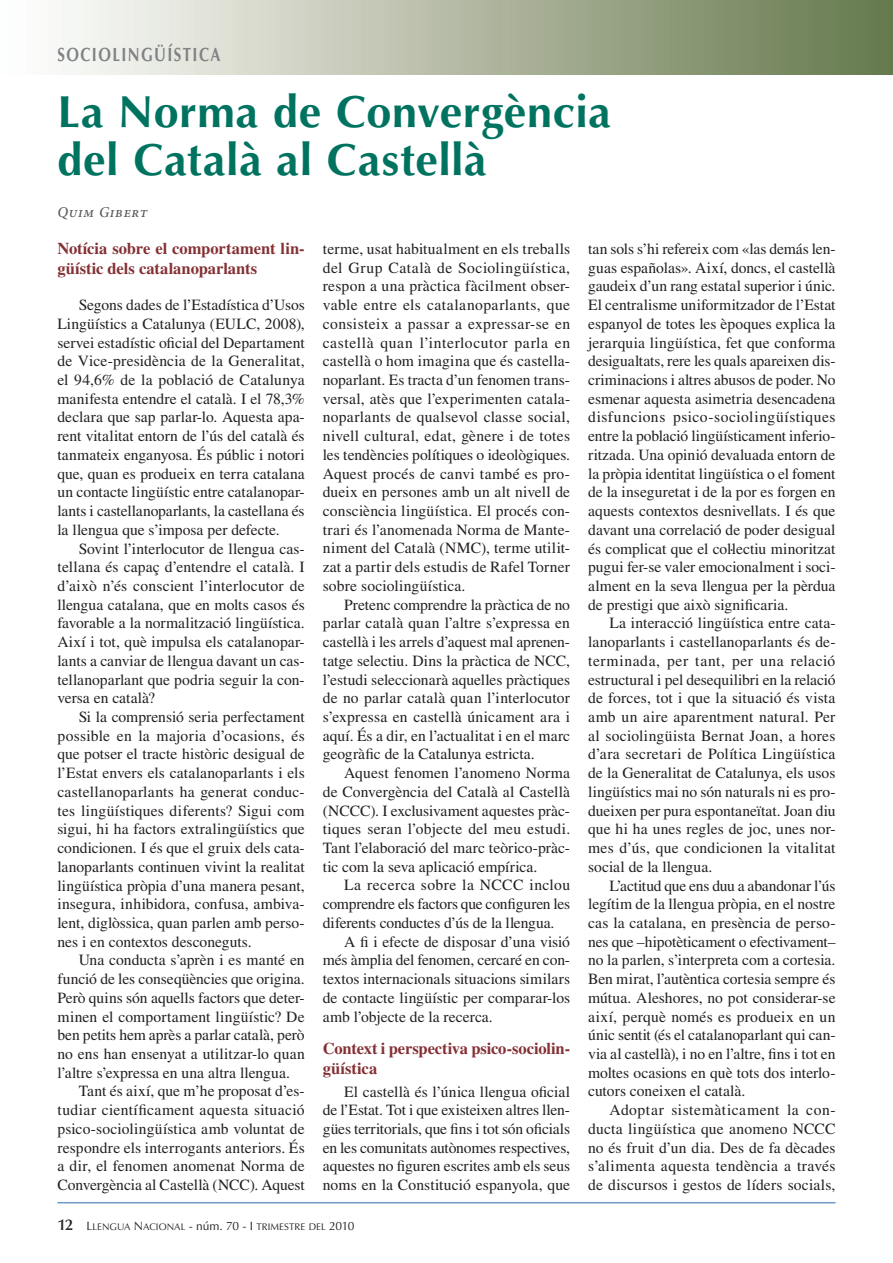
<style>
.page{position:relative;width:893px;height:1263px;background:#fff}
.page>*{position:absolute;margin:0;border:0;box-sizing:border-box;transform-origin:0 0}
.t1{font:700 45px/48px "Optima LT Std";letter-spacing:.01em;color:#007360}
.t2{font:19.2px "Optima LT Std Bold SC800";letter-spacing:.095em;color:#808285;scale:.79 1}
.t3{font:700 16.5px/19.8px "Times LT Std";letter-spacing:-.005em;color:#843034}
.t4{font:15.6px/18.8px "Times LT Std";color:#231f20;text-align:justify}
.t5{font:15.6px "Times LT Std";letter-spacing:.02em;color:#231f20}
.t6{font:italic 500 15px "Minion Pro";letter-spacing:.05em;color:#57585a}
.t7{font:9.6px "Optima LT Std SC800";letter-spacing:.005em;color:#231f20}
.s1{font-family:"Optima LT Std";font-weight:600;font-size:15.6px}
.s2{font-size:12px}
.s3{font-family:"Optima LT Std";font-size:12px}
</style>
<div class="page">
<div style="left:0;top:0;width:893px;height:74px;background:linear-gradient(to right,#fff,#66784c)"></div>
<hr style="left:57px;top:1202px;width:779px;height:1px;background:#6e99c4">
<hr style="left:892px;top:0;width:1px;height:74px;background:#647a4d">
<p class="t2" style="left:57px;top:43px;width:208px">SOCIOLINGÜÍSTICA</p>
<h1 class="t1" style="left:57px;top:88px;width:555px">La Norma de Convergència del Català al Castellà</h1>
<p class="t6" style="left:57px;top:201px;width:92px">Quim Gibert</p>
<p class="t3" style="left:57px;top:238px;width:249px">Notícia sobre el comportament lin&shy;güístic dels catalanoparlants</p>
<p class="t4" style="left:57px;top:295px;width:249px;text-indent:21px">Segons dades de l’Estadística d’Usos Lingüístics a Catalunya (EULC, 2008), servei estadístic oficial del Departament de Vice-presidència de la Generalitat, el 94,6% de la població de Catalunya manifesta entendre el català. I el 78,3% declara que sap parlar-lo. Aquesta apa&shy;rent vitalitat entorn de l’ús del català és tanmateix enganyosa. És públic i notori que, quan es produeix en terra catalana un contacte lingüístic entre catalanopar&shy;lants i castellanoparlants, la castellana és la llengua que s’imposa per defecte.</p>
<p class="t4" style="left:57px;top:539px;width:249px;text-indent:21px">Sovint l’interlocutor de llengua cas&shy;tellana és capaç d’entendre el català. I d’això n’és conscient l’interlocutor de llengua catalana, que en molts casos és favorable a la normalització lingüística.<br>Així i tot, què impulsa els catalanopar&shy;lants a canviar de llengua davant un cas&shy;tellanoparlant que podria seguir la con&shy;versa en català?</p>
<p class="t4" style="left:57px;top:707px;width:249px;text-indent:21px">Si la comprensió seria perfectament possible en la majoria d’ocasions, és que potser el tracte històric desigual de l’Estat envers els catalanoparlants i els castellanoparlants ha generat conduc&shy;tes lingüístiques diferents? Sigui com sigui, hi ha factors extralingüístics que condicionen. I és que el gruix dels cata&shy;lanoparlants continuen vivint la realitat lingüística pròpia d’una manera pesant, insegura, inhibidora, confusa, ambiva&shy;lent, diglòssica, quan parlen amb perso&shy;nes i en contextos desconeguts.</p>
<p class="t4" style="left:79px;top:951px;width:228px">Una conducta s’aprèn i es manté en</p>
<p class="t4" style="left:57px;top:969px;width:249px">funció de les conseqüències que origina.</p>
<p class="t4" style="left:57px;top:988px;width:249px">Però quins són aquells factors que deter-</p>
<p class="t4" style="left:57px;top:1007px;width:249px">minen el comportament lingüístic? De</p>
<p class="t4" style="left:57px;top:1026px;width:249px">ben petits hem après a parlar català, però</p>
<p class="t4" style="left:57px;top:1044px;width:249px">no ens han ensenyat a utilitzar-lo quan</p>
<p class="t4" style="left:57px;top:1063px;width:234px">l’altre s’expressa en una altra llengua.</p>
<p class="t4" style="left:79px;top:1082px;width:228px">Tant és així, que m’he proposat d’es-</p>
<p class="t5" style="left:57px;top:1101px;width:249px">tudiar científicament aquesta situació</p>
<p class="t4" style="left:57px;top:1119px;width:249px">psico-sociolingüística amb voluntat de</p>
<p class="t4" style="left:57px;top:1138px;width:249px">respondre els interrogants anteriors. És</p>
<p class="t4" style="left:57px;top:1157px;width:249px">a dir, el fenomen anomenat Norma de</p>
<p class="t4" style="left:57px;top:1175px;width:249px">Convergència al Castellà (NCC). Aquest</p>
<p class="t4" style="left:323px;top:239px;width:249px">terme, usat habitualment en els treballs del Grup Català de Sociolingüística, respon a una pràctica fàcilment obser&shy;vable entre els catalanoparlants, que consisteix a passar a expressar-se en castellà quan l’interlocutor parla en castellà o hom imagina que és castella&shy;noparlant. Es tracta d’un fenomen trans&shy;versal, atès que l’experimenten catala&shy;noparlants de qualsevol classe social, nivell cultural, edat, gènere i de totes les tendències polítiques o ideològiques.<br>Aquest procés de canvi també es pro&shy;dueix en persones amb un alt nivell de consciència lingüística. El procés con&shy;trari és l’anomenada Norma de Mante&shy;niment del Català (NMC), terme utilit&shy;zat a partir dels estudis de Rafel Torner sobre sociolingüística.</p>
<p class="t4" style="left:323px;top:595px;width:249px;text-indent:21px">Pretenc comprendre la pràctica de no parlar català quan l’altre s’expressa en castellà i les arrels d’aquest mal aprenen&shy;tatge selectiu. Dins la pràctica de NCC, l’estudi seleccionarà aquelles pràctiques de no parlar català quan l’interlocutor s’expressa en castellà únicament ara i aquí. És a dir, en l’actualitat i en el marc geogràfic de la Catalunya estricta.</p>
<p class="t4" style="left:323px;top:763px;width:249px;text-indent:21px">Aquest fenomen l’anomeno Norma de Convergència del Català al Castellà (NCCC). I exclusivament aquestes pràc&shy;tiques seran l’objecte del meu estudi.<br>Tant l’elaboració del marc teòrico-pràc&shy;tic com la seva aplicació empírica.</p>
<p class="t4" style="left:323px;top:876px;width:249px;text-indent:21px">La recerca sobre la NCCC inclou comprendre els factors que configuren les diferents conductes d’ús de la llengua.</p>
<p class="t4" style="left:323px;top:932px;width:249px;text-indent:21px">A fi i efecte de disposar d’una visió més àmplia del fenomen, cercaré en con&shy;textos internacionals situacions similars de contacte lingüístic per comparar-los amb l’objecte de la recerca.</p>
<p class="t3" style="left:323px;top:1038px;width:249px">Context i perspectiva psico-sociolin&shy;güística</p>
<p class="t4" style="left:323px;top:1082px;width:249px;text-indent:21px">El castellà és l’única llengua oficial de l’Estat. Tot i que existeixen altres llen&shy;gües territorials, que fins i tot són oficials en les comunitats autònomes respectives, aquestes no figuren escrites amb els seus noms en la Constitució espanyola, que</p>
<p class="t4" style="left:588px;top:239px;width:249px">tan sols s’hi refereix com «las demás len&shy;guas españolas». Així, doncs, el castellà gaudeix d’un rang estatal superior i únic.<br>El centralisme uniformitzador de l’Estat espanyol de totes les èpoques explica la jerarquia lingüística, fet que conforma desigualtats, rere les quals apareixen dis&shy;criminacions i altres abusos de poder. No esmenar aquesta asimetria desencadena disfuncions psico-sociolingüístiques entre la població lingüísticament inferio&shy;ritzada. Una opinió devaluada entorn de la pròpia identitat lingüística o el foment de la inseguretat i de la por es forgen en aquests contextos desnivellats. I és que davant una correlació de poder desigual és complicat que el col·lectiu minoritzat pugui fer-se valer emocionalment i soci&shy;alment en la seva llengua per la pèrdua de prestigi que això significaria.</p>
<p class="t4" style="left:588px;top:614px;width:249px;text-indent:21px">La interacció lingüística entre cata&shy;lanoparlants i castellanoparlants és de - terminada, per tant, per una relació estructural i pel desequilibri en la relació de forces, tot i que la situació és vista amb un aire aparentment natural. Per al sociolingüista Bernat Joan, a hores d’ara secretari de Política Lingüística de la Generalitat de Catalunya, els usos lingüístics mai no són naturals ni es pro&shy;dueixen per pura espontaneïtat. Joan diu que hi ha unes regles de joc, unes nor&shy;mes d’ús, que condicionen la vitalitat social de la llengua.</p>
<p class="t4" style="left:588px;top:876px;width:249px;text-indent:21px">L’actitud que ens duu a abandonar l’ús legítim de la llengua pròpia, en el nostre cas la catalana, en presència de perso&shy;nes que –hipotèticament o efectivament– no la parlen, s’interpreta com a cortesia.<br>Ben mirat, l’autèntica cortesia sempre és mútua. Aleshores, no pot considerar-se així, perquè només es produeix en un únic sentit (és el catalanoparlant qui can&shy;via al castellà), i no en l’altre, fins i tot en moltes ocasions en què tots dos interlo&shy;cutors coneixen el català.</p>
<p class="t4" style="left:588px;top:1100px;width:249px;text-indent:21px">Adoptar sistemàticament la con&shy;ducta lingüística que anomeno NCCC no és fruit d’un dia. Des de fa dècades s’alimenta aquesta tendència a través de discursos i gestos de líders socials,</p>
<p class="t7" style="left:57px;top:1221px;width:299px"><span class="s1">12</span> <span class="s2">L</span>LENGUA <span class="s2">N</span>ACIONAL <span class="s3">- núm. 70 -</span> <span class="s2">I</span> TRIMESTRE DEL <span class="s2">2010</span></p>
</div>
